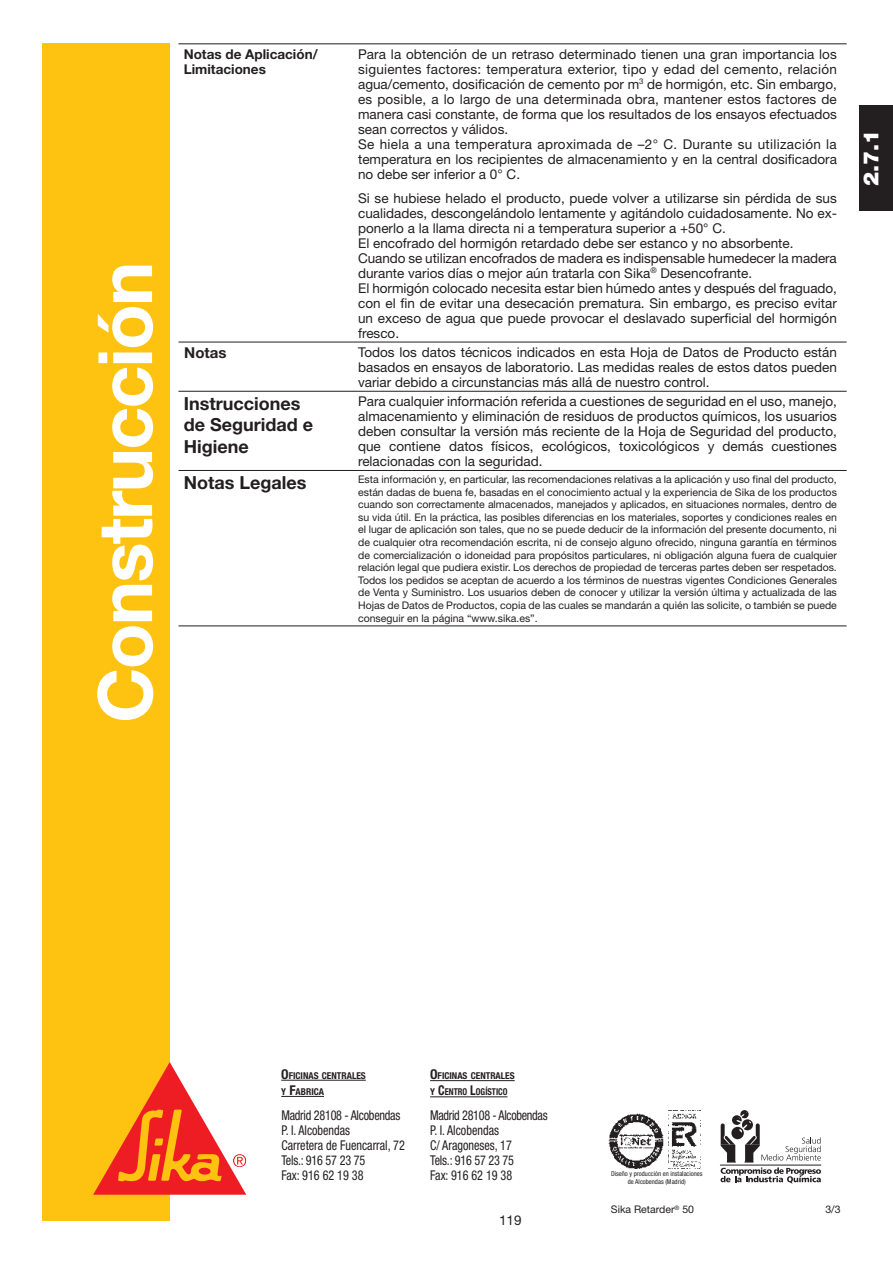
<style>
.page{position:relative;width:893px;height:1263px;background:#fff}
.page>*{position:absolute;margin:0;border:0;box-sizing:border-box;transform-origin:0 0}
.t1{font:700 75px "Helvetica Neue";letter-spacing:-.025em;color:#fff}
.t2{font:900 21px "Helvetica Neue";color:#fff}
.t3{font:700 18px/21.6px "Helvetica Neue";color:#231f20}
.t4{font:700 15px "Helvetica Neue";color:#231f20}
.t5{font:13.5px/15px "Helvetica Neue";color:#231f20}
.t6{font:condensed 13.5px/15px "Helvetica Neue";color:#231f20;scale:.9 1}
.t7{font:700 13.5px/15px "Helvetica Neue";color:#231f20}
.t8{font:10.5px/12.6px "Helvetica Neue";color:#231f20;text-align:justify}
.t9{font:700 condensed 9.45px/16.2px "Helvetica Neue";color:#231f20}
.t10{font:condensed 6.75px/7.5px "Helvetica Neue";color:#231f20;text-align:center}
.s1{font-size:13.5px}
</style>
<div class="page">
<hr style="left:281px;top:1080px;width:85px;height:1px;background:#231f20">
<hr style="left:281px;top:1096px;width:43px;height:1px;background:#231f20">
<hr style="left:430px;top:1080px;width:84px;height:1px;background:#231f20">
<hr style="left:430px;top:1097px;width:77px;height:1px;background:#231f20">
<img style="left:608px;top:1113px;width:55px;height:55px">
<img style="left:668px;top:1110px;width:33px;height:59px">
<div style="left:42px;top:43px;width:128px;height:1177px;background:#fec210"></div>
<svg style="left:93px;top:1062px;width:153px;height:133px"></svg>
<hr style="left:178px;top:43px;width:668px;height:1px;background:#231f20">
<hr style="left:178px;top:342px;width:668px;height:1px;background:#231f20">
<hr style="left:178px;top:391px;width:668px;height:1px;background:#231f20">
<hr style="left:178px;top:470px;width:668px;height:1px;background:#231f20">
<hr style="left:178px;top:626px;width:664px;height:1px;background:#231f20">
<svg style="left:720px;top:1110px;width:101px;height:73px"></svg>
<div style="left:859px;top:105px;width:33px;height:106px;background:#231f20"></div>
<h1 class="t1" style="left:99px;top:723px;width:463px;rotate:-90deg">Construcción</h1>
<p class="t7" style="left:184px;top:48px;width:135px">Notas de Aplicación/<br>Limitaciones</p>
<p class="t5" style="left:358px;top:48px;width:480px">Para la obtención de un retraso determinado tienen una gran importancia los siguientes factores: temperatura exterior, tipo y edad del cemento, relación agua/cemento, dosificación de cemento por m<sup>3</sup> de hormigón, etc. Sin embargo, es posible, a lo largo de una determinada obra, mantener estos factores de manera casi constante, de forma que los resultados de los ensayos efectuados sean correctos y válidos.<br>Se hiela a una temperatura aproximada de –2° C. Durante su utilización la temperatura en los recipientes de almacenamiento y en la central dosificadora no debe ser inferior a 0° C.</p>
<p class="t5" style="left:358px;top:192px;width:480px">Si se hubiese helado el producto, puede volver a utilizarse sin pérdida de sus cualidades, descongelándolo lentamente y agitándolo cuidadosamente. No ex&shy;ponerlo a la llama directa ni a temperatura superior a +50° C.<br>El encofrado del hormigón retardado debe ser estanco y no absorbente.<br>Cuando se utilizan encofrados de madera es indispensable humedecer la madera durante varios días o mejor aún tratarla con Sika<sup>®</sup> Desencofrante.<br>El hormigón colocado necesita estar bien húmedo antes y después del fraguado, con el fin de evitar una desecación prematura. Sin embargo, es preciso evitar un exceso de agua que puede provocar el deslavado superficial del hormigón fresco.</p>
<p class="t4" style="left:184px;top:347px;width:44px">Notas</p>
<p class="t5" style="left:358px;top:346px;width:480px;text-align:justify">Todos los datos técnicos indicados en esta Hoja de Datos de Producto están basados en ensayos de laboratorio. Las medidas reales de estos datos pueden variar debido a circunstancias más allá de nuestro control.</p>
<h3 class="t3" style="left:184px;top:395px;width:131px">Instrucciones de Seguridad e<br>Higiene</h3>
<p class="t5" style="left:358px;top:396px;width:480px;text-align:justify">Para cualquier información referida a cuestiones de seguridad en el uso, manejo, almacenamiento y eliminación de residuos de productos químicos, los usuarios deben consultar la versión más reciente de la Hoja de Seguridad del producto, que contiene datos físicos, ecológicos, toxicológicos y demás cuestiones relacionadas con la seguridad.</p>
<h3 class="t3" style="left:184px;top:474px;width:124px">Notas Legales</h3>
<p class="t8" style="left:358px;top:474px;width:480px">Esta información y, en particular, las recomendaciones relativas a la aplicación y uso final del producto, están dadas de buena fe, basadas en el conocimiento actual y la experiencia de Sika de los productos cuando son correctamente almacenados, manejados y aplicados, en situaciones normales, dentro de su vida útil. En la práctica, las posibles diferencias en los materiales, soportes y condiciones reales en el lugar de aplicación son tales, que no se puede deducir de la información del presente documento, ni de cualquier otra recomendación escrita, ni de consejo alguno ofrecido, ninguna garantía en términos de comercialización o idoneidad para propósitos particulares, ni obligación alguna fuera de cualquier relación legal que pudiera existir. Los derechos de propiedad de terceras partes deben ser respetados.<br>Todos los pedidos se aceptan de acuerdo a los términos de nuestras vigentes Condiciones Generales de Venta y Suministro. Los usuarios deben de conocer y utilizar la versión última y actualizada de las Hojas de Datos de Productos, copia de las cuales se mandarán a quién las solicite, o también se puede conseguir en la página “www.sika.es”.</p>
<h2 class="t2" style="left:863px;top:186px;width:58px;rotate:-90deg">2.7.1</h2>
<p class="t9" style="left:281px;top:1069px;width:86px"><span class="s1">O</span>FICINAS CENTRALES<br>Y <span class="s1">F</span>ABRICA</p>
<p class="t9" style="left:430px;top:1069px;width:86px"><span class="s1">O</span>FICINAS CENTRALES<br>Y <span class="s1">C</span>ENTRO <span class="s1">L</span>OGÍSTICO</p>
<p class="t6" style="left:281px;top:1109px;width:139px">Madrid 28108 - Alcobendas<br>P. I. Alcobendas<br>Carretera de Fuencarral, 72<br>Tels.: 916 57 23 75<br>Fax: 916 62 19 38</p>
<p class="t6" style="left:430px;top:1109px;width:132px">Madrid 28108 - Alcobendas<br>P. I. Alcobendas<br>C/ Aragoneses, 17<br>Tels.: 916 57 23 75<br>Fax: 916 62 19 38</p>
<p class="t5" style="left:499px;top:1214px;width:24px">119</p>
<p class="t10" style="left:611px;top:1171px;width:93px">Diseño y producción en instalaciones de Alcobendas (Madrid)</p>
<p class="t8" style="left:611px;top:1205px;width:85px">Sika Retarder<sup>®</sup> 50</p>
<p class="t8" style="left:825px;top:1205px;width:17px">3/3</p>
</div>
